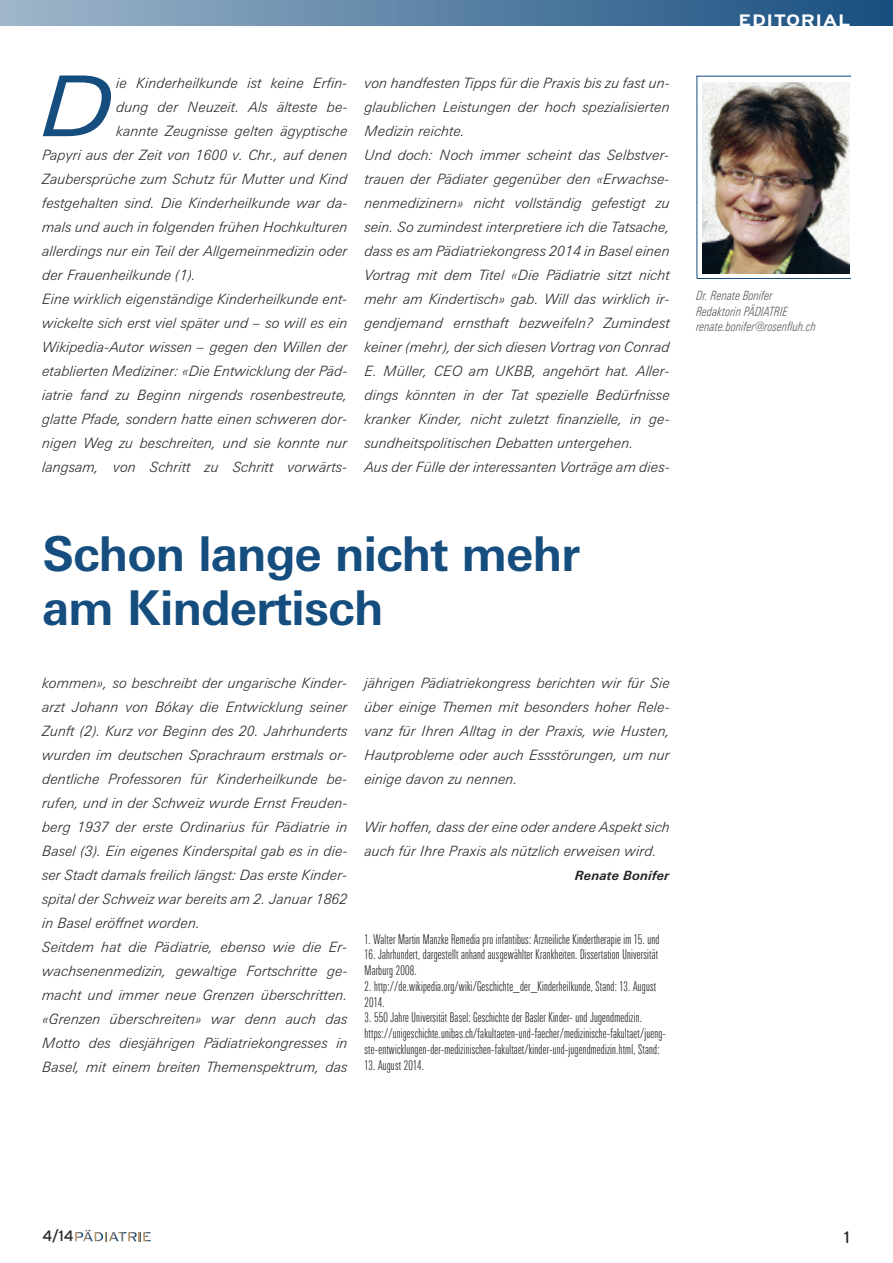
<style>
.page{position:relative;width:893px;height:1263px;background:#fff}
.page>*{position:absolute;margin:0;border:0;box-sizing:border-box;transform-origin:0 0}
.t1{font:italic 84px "Linotype Univers Extd";color:#144d7e}
.t2{font:700 48px/54px "Linotype Univers Basic";letter-spacing:-.015em;color:#144d7e}
.t3{font:700 16.5px "Interstate";letter-spacing:.025em;color:#fff;scale:1.2 1}
.t4{font:16.5px "Interstate";color:#272627}
.t5{font:15px "Interstate";color:#272627}
.t6{font:italic 300 14.25px/24px "Linotype Univers Basic";letter-spacing:.015em;color:#272627}
.t7{font:300 13.5px/15.8px "Linotype Univers Comp";letter-spacing:.015em;color:#272627}
.t8{font:italic 300 condensed 12.75px/15.8px "Linotype Univers";letter-spacing:.01em;color:#525152;scale:.9 1}
.t9{font:italic 700 12.75px "Linotype Univers Basic";letter-spacing:.02em;color:#272627}
</style>
<div class="page">
<div style="left:0;top:0;width:893px;height:26px;background:linear-gradient(to right,#a0b7cb,#164e7f)"></div>
<svg style="left:75px;top:1230px;width:76px;height:11px"></svg>
<img style="left:702px;top:82px;width:147px;height:191px">
<hr style="left:696px;top:76px;width:155px;height:1px;background:#144d7e">
<hr style="left:696px;top:76px;width:1px;height:202px;background:#144d7e">
<hr style="left:697px;top:278px;width:154px;height:1px;background:#144d7e">
<h1 class="t1" style="left:43px;top:76px;width:74px">D</h1>
<p class="t6" style="left:116px;top:72px;width:232px">ie Kinderheilkunde ist keine Erfin-</p>
<p class="t6" style="left:116px;top:96px;width:233px">dung der Neuzeit. Als älteste be-</p>
<p class="t6" style="left:116px;top:120px;width:233px">kannte Zeugnisse gelten ägyptische</p>
<p class="t6" style="left:43px;top:144px;width:307px">Papyri aus der Zeit von 1600 v. Chr., auf denen</p>
<p class="t6" style="left:43px;top:168px;width:307px">Zaubersprüche zum Schutz für Mutter und Kind</p>
<p class="t6" style="left:43px;top:192px;width:307px">festgehalten sind. Die Kinderheilkunde war da-</p>
<p class="t6" style="left:43px;top:216px;width:307px">mals und auch in folgenden frühen Hochkulturen</p>
<p class="t6" style="left:43px;top:240px;width:307px">allerdings nur ein Teil der Allgemeinmedizin oder</p>
<p class="t6" style="left:43px;top:264px;width:155px">der Frauenheilkunde (1).</p>
<p class="t6" style="left:43px;top:288px;width:307px">Eine wirklich eigenständige Kinderheilkunde ent-</p>
<p class="t6" style="left:43px;top:312px;width:307px">wickelte sich erst viel später und – so will es ein</p>
<p class="t6" style="left:43px;top:336px;width:307px">Wikipedia-Autor wissen – gegen den Willen der</p>
<p class="t6" style="left:43px;top:360px;width:307px">etablierten Mediziner: «Die Entwicklung der Päd-</p>
<p class="t6" style="left:43px;top:384px;width:307px">iatrie fand zu Beginn nirgends rosenbestreute,</p>
<p class="t6" style="left:43px;top:408px;width:306px">glatte Pfade, sondern hatte einen schweren dor-</p>
<p class="t6" style="left:43px;top:432px;width:307px">nigen Weg zu beschreiten, und sie konnte nur</p>
<p class="t6" style="left:43px;top:456px;width:307px">langsam, von Schritt zu Schritt vorwärts-</p>
<p class="t6" style="left:365px;top:72px;width:307px">von handfesten Tipps für die Praxis bis zu fast un&shy;glaublichen Leistungen der hoch spezialisierten Medizin reichte.<br>Und doch: Noch immer scheint das Selbstver&shy;trauen der Pädiater gegenüber den «Erwachse&shy;nenmedizinern» nicht vollständig gefestigt zu sein. So zumindest interpretiere ich die Tatsache, dass es am Pädiatriekongress 2014 in Basel einen Vortrag mit dem Titel «Die Pädiatrie sitzt nicht mehr am Kindertisch» gab. Will das wirklich ir&shy;gendjemand ernsthaft bezweifeln? Zumindest keiner (mehr), der sich diesen Vortrag von Conrad E. Müller, CEO am UKBB, angehört hat. Aller&shy;dings könnten in der Tat spezielle Bedürfnisse kranker Kinder, nicht zuletzt finanzielle, in ge&shy;sundheitspolitischen Debatten untergehen.<br>Aus der Fülle der interessanten Vorträge am dies-</p>
<h2 class="t2" style="left:43px;top:531px;width:539px">Schon lange nicht mehr am Kindertisch</h2>
<p class="t6" style="left:43px;top:672px;width:307px">kommen», so beschreibt der ungarische Kinder&shy;arzt Johann von Bókay die Entwicklung seiner Zunft (2). Kurz vor Beginn des 20. Jahrhunderts wurden im deutschen Sprachraum erstmals or&shy;dentliche Professoren für Kinderheilkunde be&shy;rufen, und in der Schweiz wurde Ernst Freuden&shy;berg 1937 der erste Ordinarius für Pädiatrie in Basel (3). Ein eigenes Kinderspital gab es in die&shy;ser Stadt damals freilich längst: Das erste Kinder&shy;spital der Schweiz war bereits am 2. Januar 1862 in Basel eröffnet worden.<br>Seitdem hat die Pädiatrie, ebenso wie die Er&shy;wachsenenmedizin, gewaltige Fortschritte ge&shy;macht und immer neue Grenzen überschritten. «Grenzen überschreiten» war denn auch das Motto des diesjährigen Pädiatriekongresses in Basel, mit einem breiten Themenspektrum, das</p>
<p class="t6" style="left:365px;top:672px;width:307px;text-align:justify">jährigen Pädiatriekongress berichten wir für Sie über einige Themen mit besonders hoher Rele&shy;vanz für Ihren Alltag in der Praxis, wie Husten, Hautprobleme oder auch Essstörungen, um nur einige davon zu nennen.</p>
<p class="t6" style="left:365px;top:816px;width:307px">Wir hoffen, dass der eine oder andere Aspekt sich auch für Ihre Praxis als nützlich erweisen wird.</p>
<p class="t9" style="left:575px;top:871px;width:96px">Renate Bonifer</p>
<p class="t7" style="left:365px;top:932px;width:296px">1. Walter Martin Manzke Remedia pro infantibus: Arzneiliche Kindertherapie im 15. und</p>
<p class="t7" style="left:365px;top:948px;width:295px">16. Jahrhundert, dargestellt anhand ausgewählter Krankheiten. Dissertation Universität<br>Marburg 2008.</p>
<p class="t7" style="left:365px;top:979px;width:293px">2. http://de.wikipedia.org/wiki/Geschichte_der_Kinderheilkunde, Stand: 13. August<br>2014.</p>
<p class="t7" style="left:364px;top:1011px;width:303px">3. 550 Jahre Universität Basel: Geschichte der Basler Kinder- und Jugendmedizin. https://unigeschichte.unibas.ch/fakultaeten-und-faecher/medizinische-fakultaet/jueng&shy;ste-entwicklungen-der-medizinischen-fakultaet/kinder-und-jugendmedizin.html, Stand:</p>
<p class="t7" style="left:364px;top:1058px;width:61px">13. August 2014.</p>
<p class="t3" style="left:739px;top:11px;width:95px">EDITORIAL</p>
<p class="t8" style="left:696px;top:289px;width:134px">Dr. Renate Bonifer<br>Redaktorin PÄDIATRIE renate.bonifer@rosenfluh.ch</p>
<p class="t5" style="left:43px;top:1227px;width:33px">4/14</p>
<p class="t4" style="left:844px;top:1227px;width:7px">1</p>
</div>
